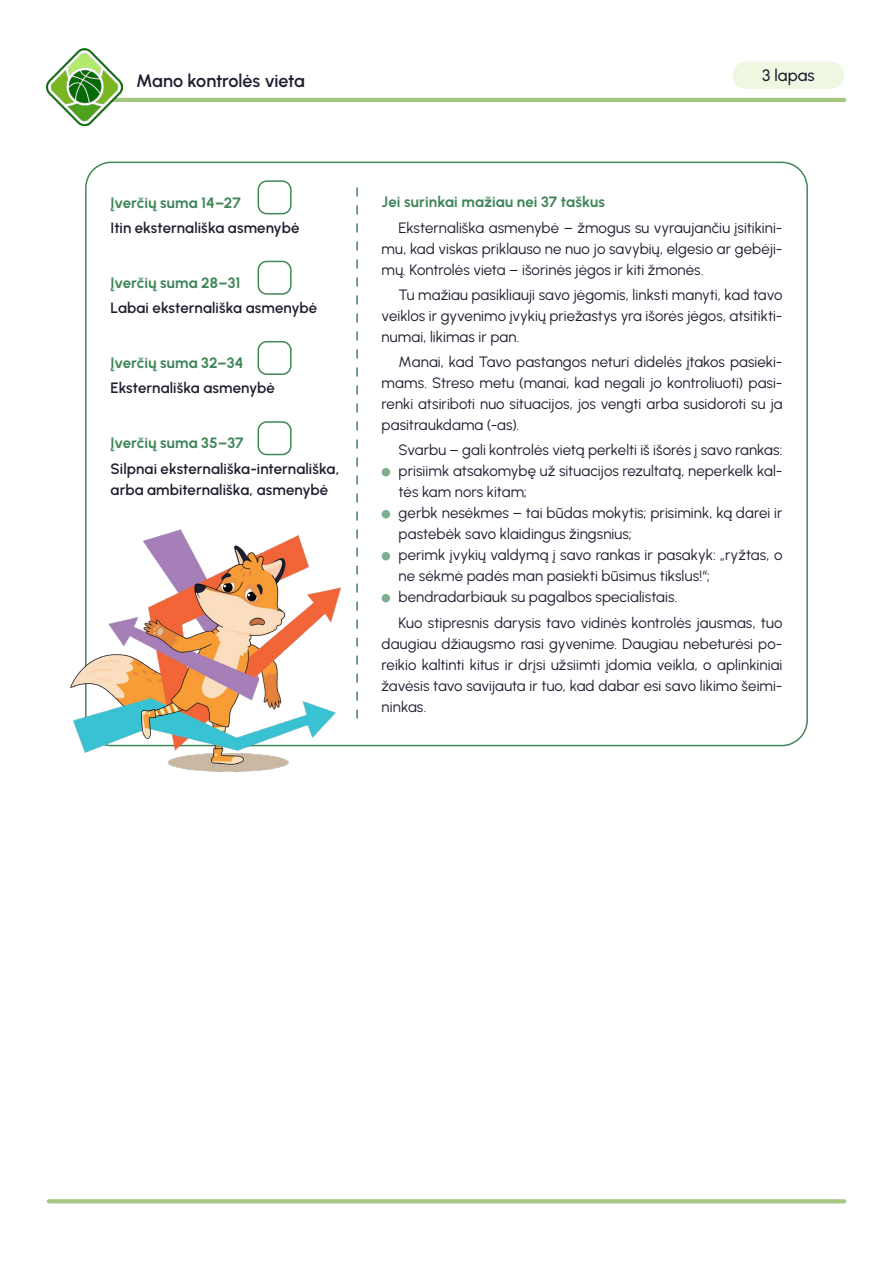
<style>
.page{position:relative;width:893px;height:1263px;background:#fff}
.page>*{position:absolute;margin:0;border:0;box-sizing:border-box;transform-origin:0 0}
.t1{font:600 18px "Urbanist";letter-spacing:-.015em;color:#1d1f2f}
.t2{font:500 16.5px "Urbanist";letter-spacing:.01em;color:#1d1f2f}
.t3{font:15px/21px "Urbanist";letter-spacing:.005em;color:#1d1f2f;text-align:justify}
.t4{font:600 15px/21px "Urbanist";letter-spacing:.005em;color:#1d1f2f}
.t5{font:700 15px "Urbanist";letter-spacing:.01em;color:#408658}
</style>
<div class="page">
<svg style="left:47px;top:1199px;width:799px;height:4px;background:#a9c98a"></svg>
<div style="left:733px;top:62px;width:111px;height:27px;background:#edf7e2;border-radius:14px"></div>
<hr style="left:101px;top:98px;width:745px;height:4px;background:#a5c784;border-radius:2px">
<img style="left:47px;top:49px;width:76px;height:76px">
<div style="left:258px;top:180px;width:34px;height:34px;border:2px solid #408658;border-radius:9px"></div>
<div style="left:258px;top:261px;width:34px;height:34px;border:2px solid #408658;border-radius:9px"></div>
<div style="left:258px;top:341px;width:34px;height:34px;border:2px solid #408658;border-radius:9px"></div>
<div style="left:258px;top:421px;width:34px;height:34px;border:2px solid #408658;border-radius:9px"></div>
<div style="left:382px;top:468px;width:8px;height:8px;background:#80ae90;border-radius:50%"></div>
<div style="left:382px;top:510px;width:8px;height:8px;background:#80ae90;border-radius:50%"></div>
<div style="left:382px;top:552px;width:8px;height:8px;background:#80ae90;border-radius:50%"></div>
<div style="left:382px;top:594px;width:8px;height:8px;background:#80ae90;border-radius:50%"></div>
<svg style="left:356px;top:187px;width:2px;height:532px"></svg>
<img style="left:70px;top:512px;width:286px;height:260px">
<p class="t1" style="left:136px;top:69px;width:170px">Mano kontrolės vieta</p>
<p class="t2" style="left:762px;top:64px;width:54px">3 lapas</p>
<p class="t5" style="left:111px;top:192px;width:132px">Įverčių suma 14–27</p>
<p class="t4" style="left:111px;top:217px;width:190px">Itin eksternališka asmenybė</p>
<p class="t5" style="left:111px;top:272px;width:131px">Įverčių suma 28–31</p>
<p class="t4" style="left:111px;top:297px;width:208px">Labai eksternališka asmenybė</p>
<p class="t5" style="left:111px;top:353px;width:134px">Įverčių suma 32–34</p>
<p class="t4" style="left:111px;top:377px;width:166px">Eksternališka asmenybė</p>
<p class="t5" style="left:111px;top:433px;width:134px">Įverčių suma 35–37</p>
<p class="t4" style="left:111px;top:457px;width:230px">Silpnai eksternališka-internališka, arba ambiternališka, asmenybė</p>
<p class="t5" style="left:382px;top:192px;width:225px">Jei surinkai mažiau nei 37 taškus</p>
<p class="t3" style="left:382px;top:216px;width:402px;text-indent:17px">Eksternališka asmenybė – žmogus su vyraujančiu įsitikini&shy;mu, kad viskas priklauso ne nuo jo savybių, elgesio ar gebėji&shy;mų. Kontrolės vieta – išorinės jėgos ir kiti žmonės.</p>
<p class="t3" style="left:382px;top:284px;width:402px;text-indent:17px">Tu mažiau pasikliauji savo jėgomis, linksti manyti, kad tavo veiklos ir gyvenimo įvykių priežastys yra išorės jėgos, atsitikti&shy;numai, likimas ir pan.</p>
<p class="t3" style="left:382px;top:351px;width:402px;text-indent:17px">Manai, kad Tavo pastangos neturi didelės įtakos pasieki&shy;mams. Streso metu (manai, kad negali jo kontroliuoti) pasi&shy;renki atsiriboti nuo situacijos, jos vengti arba susidoroti su ja pasitraukdama (-as).</p>
<p class="t3" style="left:399px;top:439px;width:385px;text-align:left">Svarbu – gali kontrolės vietą perkelti iš išorės į savo rankas: prisiimk atsakomybę už situacijos rezultatą, neperkelk kal&shy;tės kam nors kitam;<br>gerbk nesėkmes – tai būdas mokytis; prisimink, ką darei ir pastebėk savo klaidingus žingsnius;<br>perimk įvykių valdymą į savo rankas ir pasakyk: „ryžtas, o ne sėkmė padės man pasiekti būsimus tikslus!“; bendradarbiauk su pagalbos specialistais.</p>
<p class="t3" style="left:382px;top:611px;width:402px;text-indent:17px">Kuo stipresnis darysis tavo vidinės kontrolės jausmas, tuo daugiau džiaugsmo rasi gyvenime. Daugiau nebeturėsi po&shy;reikio kaltinti kitus ir drįsi užsiimti įdomia veikla, o aplinkiniai žavėsis tavo savijauta ir tuo, kad dabar esi savo likimo šeimi&shy;ninkas.</p>
</div>
